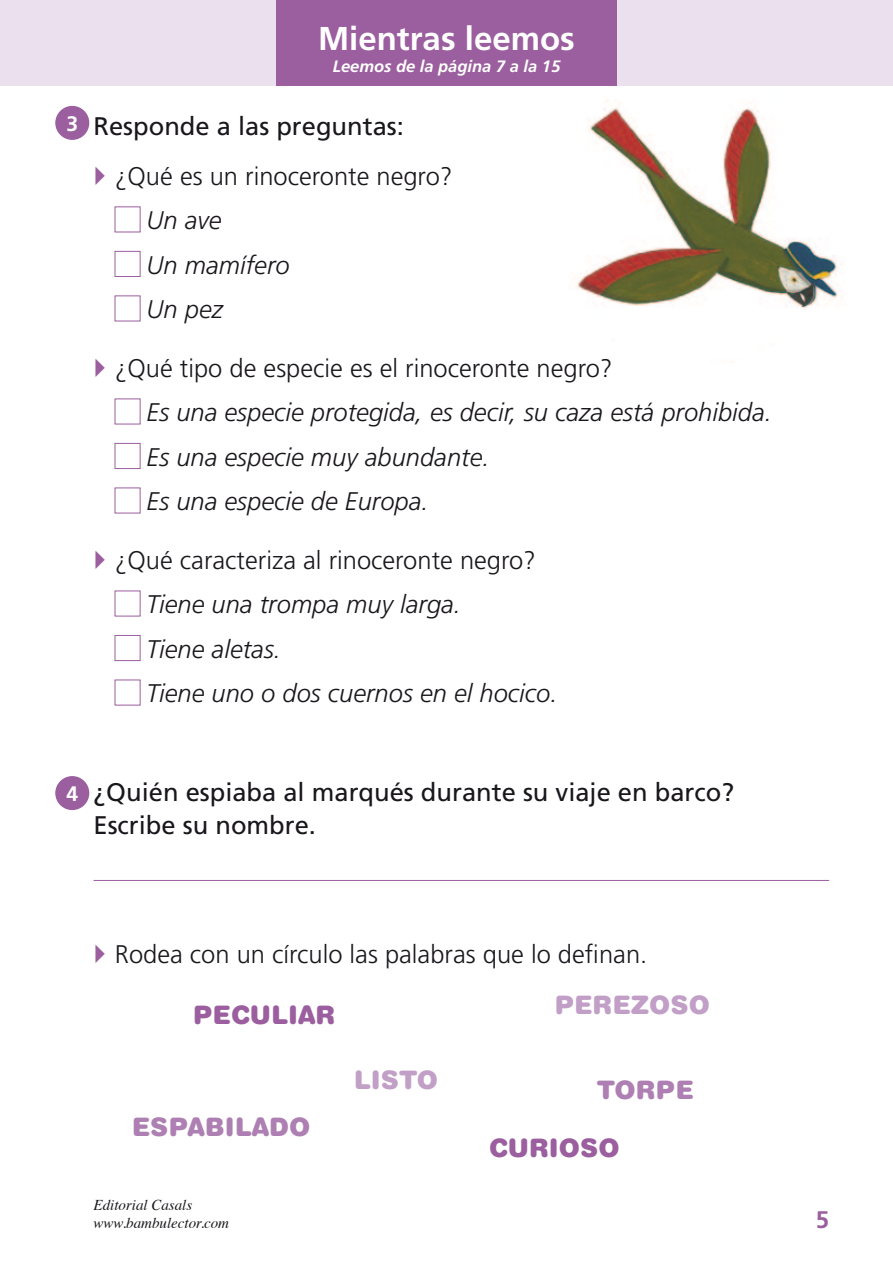
<style>
.page{position:relative;width:893px;height:1263px;background:#fff}
.page>*{position:absolute;margin:0;border:0;box-sizing:border-box;transform-origin:0 0}
.t1{font:700 33px "Frutiger";color:#fff}
.t2{font:italic 300 25.5px/44.5px "Frutiger";color:#1a171c}
.t3{font:300 25.5px "Frutiger";color:#1a171c}
.t4{font:25.5px/33px "Frutiger";color:#1a171c}
.t5{font:900 25.5px "Helvetica Rounded";color:#9b5e9e}
.t6{font:900 25.5px "Helvetica Rounded";color:#ae7fb2}
.t7{font:900 25.5px "Helvetica Rounded";color:#c19fc7}
.t8{font:700 24px "Frutiger";color:#9b5e9e}
.t9{font:700 21px "Frutiger";color:#fff}
.t10{font:italic 700 16.5px "Frutiger";color:#fff}
.t11{font:italic 15px/18px "Times";color:#1a171c}
</style>
<div class="page">
<img style="left:531px;top:85px;width:325px;height:223px">
<div style="left:0;top:0;width:893px;height:85px;background:#eae0ee"></div>
<div style="left:276px;top:0;width:341px;height:85px;background:#9b5e9e"></div>
<hr style="left:94px;top:880px;width:735px;height:1px;background:#9b5e9e">
<div style="left:115px;top:251px;width:25px;height:26px;border:1px solid #9b5e9e"></div>
<div style="left:115px;top:443px;width:25px;height:26px;border:1px solid #9b5e9e"></div>
<div style="left:115px;top:635px;width:25px;height:26px;border:1px solid #9b5e9e"></div>
<div style="left:55px;top:106px;width:34px;height:34px;background:#9b5e9e;border-radius:50%"></div>
<div style="left:55px;top:776px;width:34px;height:34px;background:#9b5e9e;border-radius:50%"></div>
<p class="t9" style="left:66px;top:111px;width:13px">3</p>
<p class="t1" style="left:318px;top:19px;width:258px">Mientras leemos</p>
<p class="t10" style="left:333px;top:57px;width:229px">Leemos de la página 7 a la 15</p>
<p class="t4" style="left:94px;top:109px;width:312px">Responde a las preguntas:</p>
<p class="t3" style="left:115px;top:161px;width:339px">¿Qué es un rinoceronte negro?</p>
<p class="t2" style="left:147px;top:198px;width:145px">Un ave<br>Un mamífero<br>Un pez</p>
<p class="t3" style="left:115px;top:353px;width:499px">¿Qué tipo de especie es el rinoceronte negro?</p>
<p class="t2" style="left:147px;top:390px;width:627px">Es una especie protegida, es decir, su caza está prohibida.<br>Es una especie muy abundante.<br>Es una especie de Europa.</p>
<p class="t3" style="left:115px;top:545px;width:423px">¿Qué caracteriza al rinoceronte negro?</p>
<p class="t2" style="left:147px;top:582px;width:412px">Tiene una trompa muy larga.<br>Tiene aletas.<br>Tiene uno o dos cuernos en el hocico.</p>
<p class="t9" style="left:66px;top:782px;width:13px">4</p>
<p class="t4" style="left:94px;top:776px;width:642px">¿Quién espiaba al marqués durante su viaje en barco?<br>Escribe su nombre.</p>
<p class="t3" style="left:115px;top:940px;width:534px">Rodea con un círculo las palabras que lo definan.</p>
<p class="t5" style="left:193px;top:999px;width:144px">PECULIAR</p>
<p class="t6" style="left:132px;top:1110px;width:180px">ESPABILADO</p>
<p class="t7" style="left:354px;top:1063px;width:86px">LISTO</p>
<p class="t7" style="left:554px;top:988px;width:157px">PEREZOSO</p>
<p class="t6" style="left:597px;top:1074px;width:98px">TORPE</p>
<p class="t5" style="left:489px;top:1131px;width:132px">CURIOSO</p>
<p class="t11" style="left:94px;top:1195px;width:137px">Editorial Casals www.bambulector.com</p>
<p class="t8" style="left:816px;top:1205px;width:15px">5</p>
</div>
